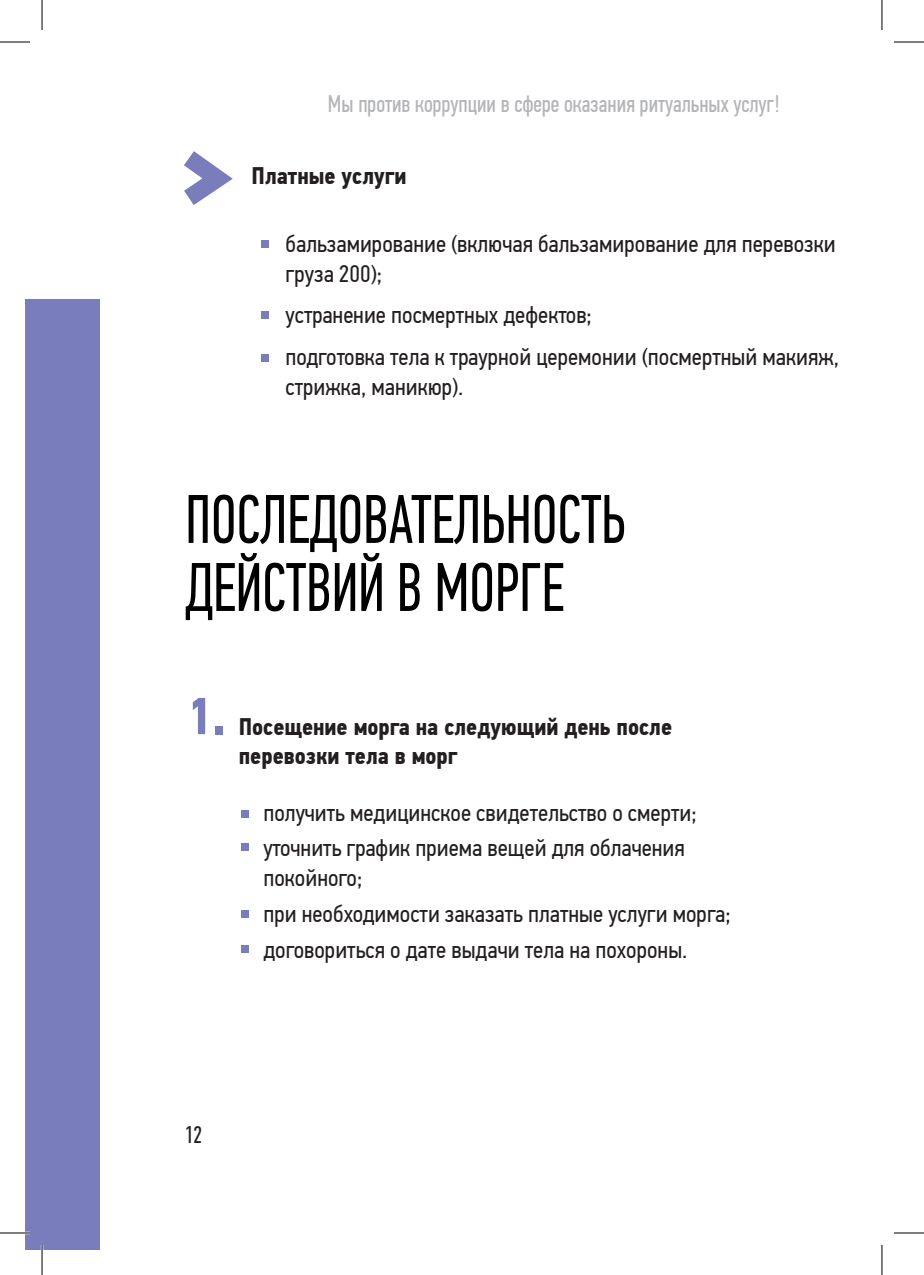
<style>
.page{position:relative;width:924px;height:1275px;background:#fff}
.page>*{position:absolute;margin:0;border:0;box-sizing:border-box;transform-origin:0 0}
.осн_текст{font:68.8px/68px "PF Din Text Comp Pro";color:#000001;scale:.9 1}
.t1{font:700 52px "PF Din Text Cond Pro";color:#7a7dbc}
.t2{font:24px/30px "PF Din Text Cond Pro";color:#231f20}
.t3{font:700 24px/28.8px "PF Din Text Cond Pro";color:#231f20}
.t4{font:24px "PF Din Text Comp Pro";color:#b4b5b8}
.t5{font:24px "PF Din Text Comp Pro";color:#231f20}
</style>
<div class="page">
<svg style="left:184px;top:151px;width:49px;height:54px"></svg>
<div style="left:261px;top:240px;width:8px;height:8px;background:#7a7dbc"></div>
<div style="left:261px;top:311px;width:8px;height:8px;background:#7a7dbc"></div>
<div style="left:261px;top:354px;width:8px;height:7px;background:#7a7dbc"></div>
<div style="left:240px;top:809px;width:8px;height:8px;background:#7a7dbc"></div>
<div style="left:240px;top:843px;width:8px;height:8px;background:#7a7dbc"></div>
<div style="left:240px;top:909px;width:8px;height:8px;background:#7a7dbc"></div>
<div style="left:240px;top:945px;width:8px;height:8px;background:#7a7dbc"></div>
<div style="left:25px;top:300px;width:75px;height:950px;background:#7a7dbc"></div>
<hr style="left:0;top:1231px;width:30px;height:3px;background:#fff">
<hr style="left:41px;top:1245px;width:2px;height:30px;background:#fff">
<hr style="left:0;top:42px;width:30px;height:1px;background:#000">
<hr style="left:893px;top:42px;width:30px;height:1px;background:#000">
<hr style="left:0;top:1232px;width:30px;height:1px;background:#000">
<hr style="left:893px;top:1232px;width:30px;height:1px;background:#000">
<hr style="left:42px;top:0;width:1px;height:30px;background:#000">
<hr style="left:42px;top:1245px;width:1px;height:30px;background:#000">
<hr style="left:881px;top:0;width:1px;height:30px;background:#000">
<hr style="left:881px;top:1245px;width:1px;height:30px;background:#000">
<p class="t4" style="left:328px;top:91px;width:453px">Мы против коррупции в сфере оказания ритуальных услуг!</p>
<p class="t3" style="left:251px;top:162px;width:156px">Платные услуги</p>
<p class="t2" style="left:285px;top:229px;width:551px">бальзамирование (включая бальзамирование для перевозки груза 200);</p>
<p class="t2" style="left:285px;top:300px;width:307px">устранение посмертных дефектов;</p>
<p class="t2" style="left:285px;top:341px;width:554px">подготовка тела к траурной церемонии (посмертный макияж, стрижка, маникюр).</p>
<p class="осн_текст" style="left:185px;top:486px;width:490px">ПОСЛЕДОВАТЕЛЬНОСТЬ<br>ДЕЙСТВИЙ В МОРГЕ</p>
<p class="t1" style="left:186px;top:684px;width:41px">1.</p>
<p class="t3" style="left:239px;top:713px;width:435px">Посещение морга на следующий день после перевозки тела в морг</p>
<p class="t2" style="left:263px;top:797px;width:434px">получить медицинское свидетельство о смерти;</p>
<p class="t2" style="left:263px;top:833px;width:423px">уточнить график приема вещей для облачения покойного;</p>
<p class="t2" style="left:263px;top:899px;width:468px">при необходимости заказать платные услуги морга;</p>
<p class="t2" style="left:263px;top:934px;width:425px">договориться о дате выдачи тела на похороны.</p>
<p class="t5" style="left:184px;top:1121px;width:20px">12</p>
</div>
